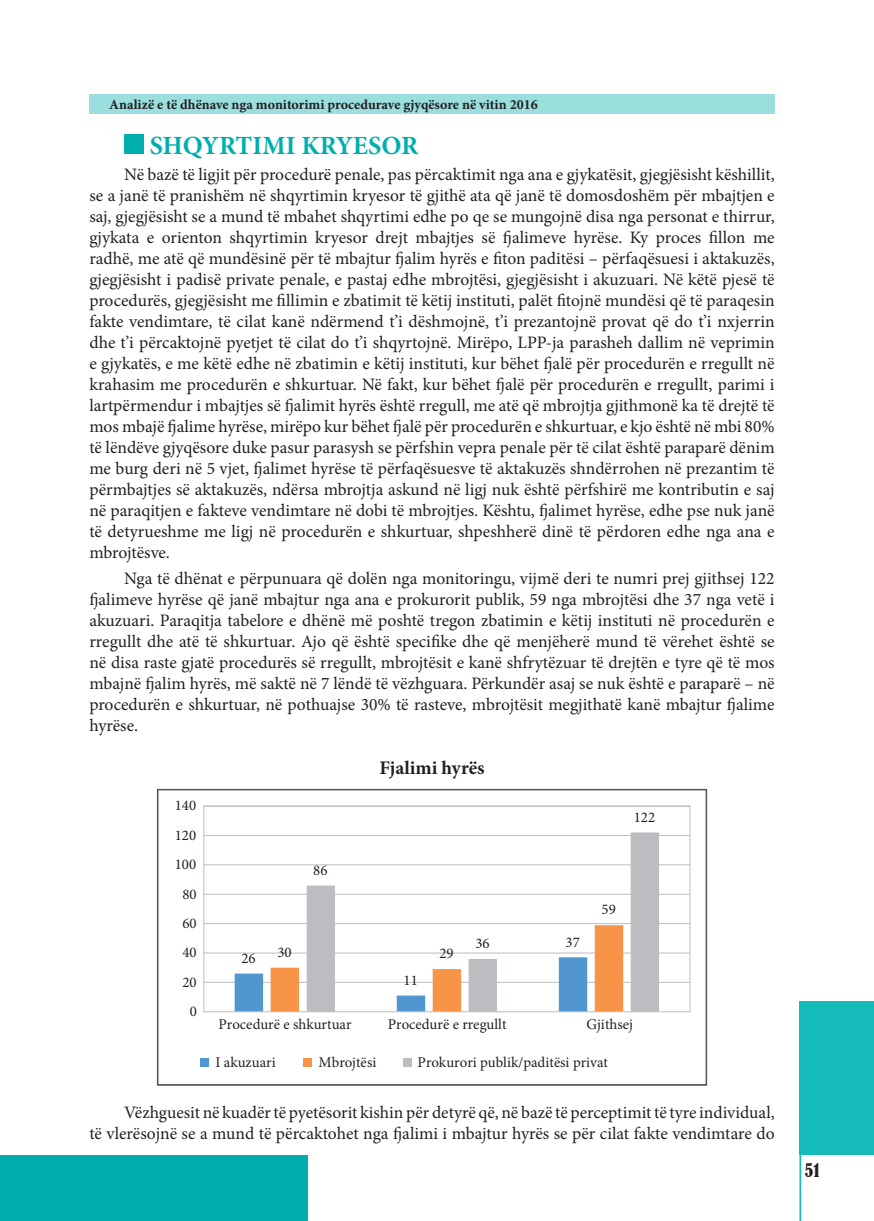
<style>
.page{position:relative;width:874px;height:1221px;background:#fff}
.page>*{position:absolute;margin:0;border:0;box-sizing:border-box;transform-origin:0 0}
.t1{font:700 26.25px "Minion Pro";color:#00afad}
.t2{font:700 19.25px "Minion Pro";color:#231f20}
.t3{font:17.5px/21px "Minion Pro";color:#231f20;text-align:justify}
.t4{font:condensed 17.5px "Bernard";color:#231f20}
.t5{font:14.88px "Minion Pro";color:#231f20}
.t6{font:700 14px "Minion Pro";color:#231f20}
</style>
<div class="page">
<div style="left:799px;top:1001px;width:74px;height:154px;background:#15bbb9"></div>
<hr style="left:799px;top:1090px;width:1px;height:130px;background:#15bbb9">
<div style="left:15px;top:1155px;width:292px;height:65px;background:#00afad"></div>
<div style="left:0;top:1155px;width:15px;height:65px;background:#00afad"></div>
<div style="left:89px;top:94px;width:685px;height:20px;background:#9adfde"></div>
<div style="left:124px;top:134px;width:20px;height:20px;background:#00afad"></div>
<hr style="left:204px;top:981px;width:485px;height:1px;background:#bcbdc0">
<hr style="left:204px;top:952px;width:485px;height:1px;background:#bcbdc0">
<hr style="left:204px;top:923px;width:485px;height:1px;background:#bcbdc0">
<hr style="left:204px;top:893px;width:485px;height:1px;background:#bcbdc0">
<hr style="left:204px;top:864px;width:485px;height:1px;background:#bcbdc0">
<hr style="left:204px;top:835px;width:485px;height:1px;background:#bcbdc0">
<svg style="left:234px;top:952px;width:72px;height:57px"></svg>
<svg style="left:306px;top:832px;width:352px;height:177px"></svg>
<div style="left:201px;top:1058px;width:8px;height:8px;background:#5296d1"></div>
<div style="left:303px;top:1058px;width:8px;height:8px;background:#f79447"></div>
<div style="left:403px;top:1058px;width:8px;height:8px;background:#bcbdc0"></div>
<div style="left:157px;top:789px;width:549px;height:296px;border:1px solid #57585a"></div>
<div style="left:203px;top:805px;width:487px;height:206px;border:1px solid #bcbdc0"></div>
<p class="t6" style="left:109px;top:94px;width:430px">Аnalizë e të dhënave nga monitorimi procedurave gjyqësore në vitin 2016</p>
<p class="t1" style="left:150px;top:127px;width:270px">SHQYRTIMI KRYESOR</p>
<p class="t3" style="left:89px;top:164px;width:686px;text-indent:35px">Në bazë të ligjit për procedurë penale, pas përcaktimit nga ana e gjykatësit, gjegjësisht këshillit, se a janë të pranishëm në shqyrtimin kryesor të gjithë ata që janë të domosdoshëm për mbajtjen e saj, gjegjësisht se a mund të mbahet shqyrtimi edhe po qe se mungojnë disa nga personat e thirrur, gjykata e orienton shqyrtimin kryesor drejt mbajtjes së fjalimeve hyrëse. Ky proces fillon me radhë, me atë që mundësinë për të mbajtur fjalim hyrës e fiton paditësi – përfaqësuesi i aktakuzës, gjegjësisht i padisë private penale, e pastaj edhe mbrojtësi, gjegjësisht i akuzuari. Në këtë pjesë të procedurës, gjegjësisht me fillimin e zbatimit të këtij instituti, palët fitojnë mundësi që të paraqesin fakte vendimtare, të cilat kanë ndërmend t’i dëshmojnë, t’i prezantojnë provat që do t’i nxjerrin dhe t’i përcaktojnë pyetjet të cilat do t’i shqyrtojnë. Mirëpo, LPP-ja parasheh dallim në veprimin e gjykatës, e me këtë edhe në zbatimin e këtij instituti, kur bëhet fjalë për procedurën e rregullt në krahasim me procedurën e shkurtuar. Në fakt, kur bëhet fjalë për procedurën e rregullt, parimi i lartpërmendur i mbajtjes së fjalimit hyrës është rregull, me atë që mbrojtja gjithmonë ka të drejtë të mos mbajë fjalime hyrëse, mirëpo kur bëhet fjalë për procedurën e shkurtuar, e kjo është në mbi 80% të lëndëve gjyqësore duke pasur parasysh se përfshin vepra penale për të cilat është paraparë dënim me burg deri në 5 vjet, fjalimet hyrëse të përfaqësuesve të aktakuzës shndërrohen në prezantim të përmbajtjes së aktakuzës, ndërsa mbrojtja askund në ligj nuk është përfshirë me kontributin e saj në paraqitjen e fakteve vendimtare në dobi të mbrojtjes. Kështu, fjalimet hyrëse, edhe pse nuk janë të detyrueshme me ligj në procedurën e shkurtuar, shpeshherë dinë të përdoren edhe nga ana e mbrojtësve.</p>
<p class="t3" style="left:89px;top:568px;width:686px;text-indent:35px">Nga të dhënat e përpunuara që dolën nga monitoringu, vijmë deri te numri prej gjithsej 122 fjalimeve hyrëse që janë mbajtur nga ana e prokurorit publik, 59 nga mbrojtësi dhe 37 nga vetë i akuzuari. Paraqitja tabelore e dhënë më poshtë tregon zbatimin e këtij instituti në procedurën e rregullt dhe atë të shkurtuar. Ajo që është specifike dhe që menjëherë mund të vërehet është se në disa raste gjatë procedurës së rregullt, mbrojtësit e kanë shfrytëzuar të drejtën e tyre që të mos mbajnë fjalim hyrës, më saktë në 7 lëndë të vëzhguara. Përkundër asaj se nuk është e paraparë – në procedurën e shkurtuar, në pothuajse 30% të rasteve, mbrojtësit megjithatë kanë mbajtur fjalime hyrëse.</p>
<p class="t2" style="left:379px;top:754px;width:106px">Fjalimi hyrës</p>
<p class="t5" style="left:175px;top:795px;width:23px">140</p>
<p class="t5" style="left:175px;top:825px;width:23px">120</p>
<p class="t5" style="left:175px;top:854px;width:23px">100</p>
<p class="t5" style="left:182px;top:883px;width:16px">80</p>
<p class="t5" style="left:182px;top:913px;width:16px">60</p>
<p class="t5" style="left:182px;top:942px;width:16px">40</p>
<p class="t5" style="left:182px;top:971px;width:16px">20</p>
<p class="t5" style="left:313px;top:860px;width:16px">86</p>
<p class="t5" style="left:241px;top:948px;width:16px">26</p>
<p class="t5" style="left:277px;top:942px;width:16px">30</p>
<p class="t5" style="left:439px;top:943px;width:16px">29</p>
<p class="t5" style="left:403px;top:970px;width:16px">11</p>
<p class="t5" style="left:475px;top:933px;width:16px">36</p>
<p class="t5" style="left:633px;top:807px;width:23px">122</p>
<p class="t5" style="left:565px;top:931px;width:16px">37</p>
<p class="t5" style="left:601px;top:899px;width:16px">59</p>
<p class="t5" style="left:190px;top:1001px;width:9px">0</p>
<p class="t5" style="left:218px;top:1013px;width:134px">Procedurë e shkurtuar</p>
<p class="t5" style="left:387px;top:1013px;width:120px">Procedurë e rregullt</p>
<p class="t5" style="left:586px;top:1013px;width:48px">Gjithsej</p>
<p class="t5" style="left:215px;top:1052px;width:62px">I akuzuari</p>
<p class="t5" style="left:318px;top:1052px;width:59px">Mbrojtësi</p>
<p class="t5" style="left:417px;top:1052px;width:192px">Prokurori publik/paditësi privat</p>
<p class="t3" style="left:89px;top:1101px;width:686px;text-align:right">Vëzhguesit në kuadër të pyetësorit kishin për detyrë që, në bazë të perceptimit të tyre individual,<br>të vlerësojnë se a mund të përcaktohet nga fjalimi i mbajtur hyrës se për cilat fakte vendimtare do</p>
<p class="t4" style="left:804px;top:1159px;width:17px">51</p>
</div>
